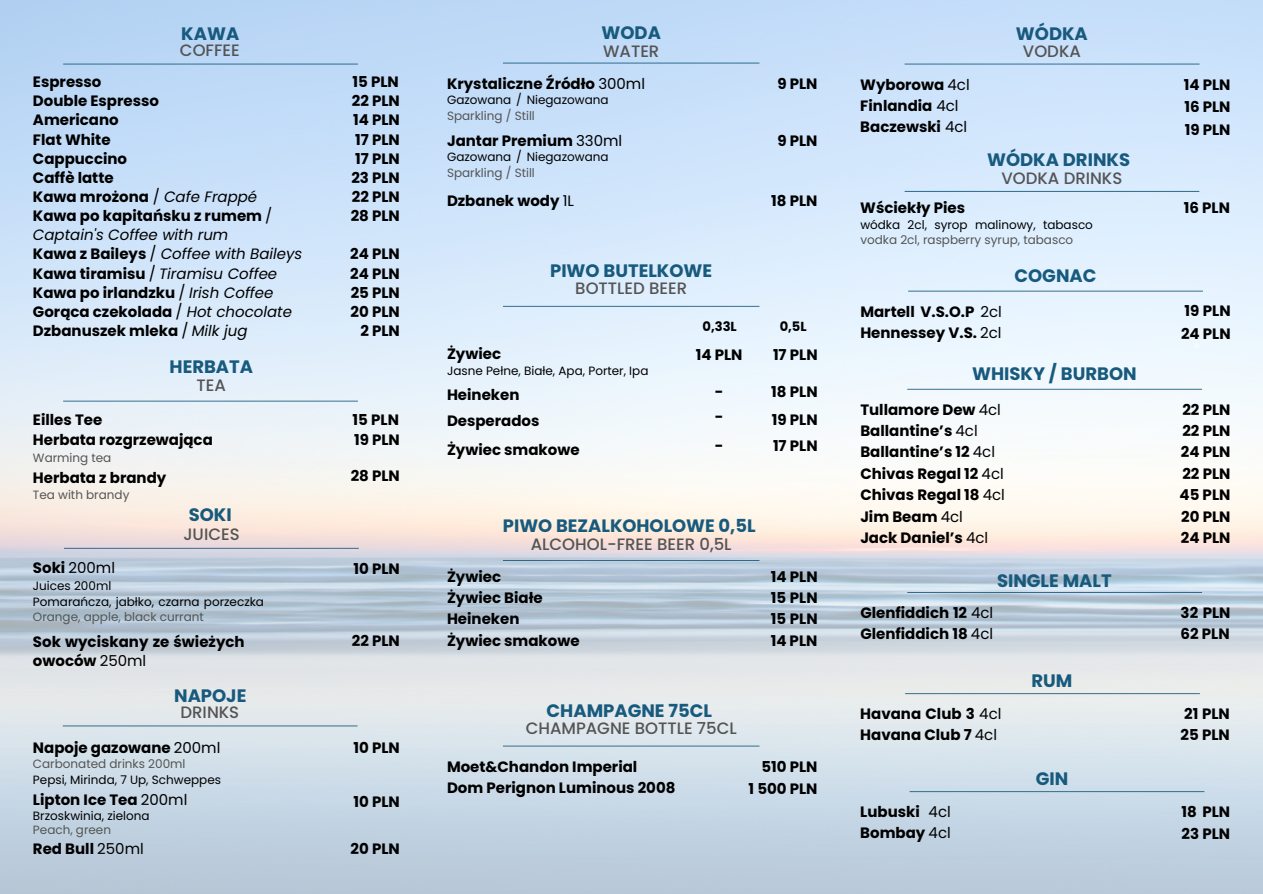
<style>
.page{position:relative;width:1263px;height:894px;background:#fff}
.page>*{position:absolute;margin:0;border:0;box-sizing:border-box;transform-origin:0 0}
.t1{font:700 18px "Poppins";color:#185a7d}
.t2{font:700 17.85px "Poppins";color:#185a7d}
.t3{font:500 16.5px "Poppins";color:#545454}
.t4{font:700 15px/21.3px "Poppins";color:#000}
.t5{font:15px "Poppins";color:#000}
.t6{font:700 13.05px "Poppins";color:#000}
.t7{font:12px/15.8px "Poppins";color:#000}
.t8{font:12px/15px "Poppins";color:#545454}
.s1{font-weight:400}
.s2{font-weight:400;font-style:italic}
.s3{font-weight:700}
.s4{color:#545454}
.s5{color:#000}
</style>
<div class="page">
<img style="left:0;top:0;width:1263px;height:893px">
<hr style="left:63px;top:400px;width:295px;height:1px;background:#185a7d">
<hr style="left:64px;top:547px;width:295px;height:1px;background:#185a7d">
<hr style="left:63px;top:725px;width:295px;height:1px;background:#185a7d">
<hr style="left:63px;top:64px;width:295px;height:1px;background:#185a7d">
<hr style="left:503px;top:63px;width:256px;height:1px;background:#185a7d">
<hr style="left:503px;top:306px;width:256px;height:1px;background:#185a7d">
<hr style="left:503px;top:560px;width:256px;height:1px;background:#185a7d">
<hr style="left:503px;top:745px;width:256px;height:1px;background:#185a7d">
<hr style="left:905px;top:64px;width:294px;height:1px;background:#185a7d">
<hr style="left:908px;top:290px;width:295px;height:1px;background:#185a7d">
<hr style="left:907px;top:388px;width:295px;height:1px;background:#185a7d">
<hr style="left:907px;top:592px;width:295px;height:1px;background:#185a7d">
<hr style="left:905px;top:693px;width:295px;height:1px;background:#185a7d">
<hr style="left:910px;top:791px;width:294px;height:1px;background:#185a7d">
<hr style="left:905px;top:191px;width:294px;height:1px;background:#185a7d">
<p class="t1" style="left:181px;top:21px;width:59px">KAWA</p>
<h4 class="t1" style="left:602px;top:20px;width:61px">WODA</h4>
<h1 class="t3" style="left:180px;top:39px;width:61px">COFFEE</h1>
<h1 class="t3" style="left:603px;top:40px;width:58px">WATER</h1>
<h4 class="t4" style="left:33px;top:72px;width:271px;line-height:19.2px">Espresso<br>Double Espresso<br>Americano<br>Flat White<br>Cappuccino<br>Caffè latte<br>Kawa mrożona <span class="s1">/</span> <span class="s2">Cafe Frappé<br></span>Kawa po kapitańsku z rumem <span class="s1">/<br></span><span class="s2">Captain's Coffee with rum<br></span>Kawa z Baileys <span class="s1">/</span> <span class="s2">Coffee with Baileys<br></span>Kawa tiramisu <span class="s1">/</span> <span class="s2">Tiramisu Coffee<br></span>Kawa po irlandzku <span class="s1">/</span> <span class="s2">Irish Coffee<br></span>Gorąca czekolada <span class="s1">/</span> <span class="s2">Hot chocolate<br></span>Dzbanuszek mleka <span class="s1">/</span> <span class="s2">Milk jug</span></h4>
<p class="t1" style="left:170px;top:354px;width:85px">HERBATA</p>
<h2 class="t3" style="left:197px;top:373px;width:31px">TEA</h2>
<h2 class="t4" style="left:33px;top:410px;width:181px;line-height:19.2px">Eilles Tee<br>Herbata rozgrzewająca</h2>
<h1 class="t4" style="left:33px;top:466px;width:135px">Herbata z brandy</h1>
<p class="t8" style="left:33px;top:449px;width:80px">Warming tea</p>
<p class="t8" style="left:33px;top:487px;width:98px">Tea with brandy</p>
<h4 class="t5" style="left:33px;top:557px;width:84px"><span class="s3">Soki</span> 200ml</h4>
<h1 class="t1" style="left:189px;top:502px;width:45px">SOKI</h1>
<h2 class="t3" style="left:183px;top:522px;width:58px">JUICES</h2>
<h3 class="t7" style="left:33px;top:577px;width:80px">Juices 200ml</h3>
<h2 class="t7" style="left:33px;top:593px;width:233px">Pomarańcza, jabłko, czarna porzeczka<br><span class="s4">Orange, apple, black currant</span></h2>
<p class="t4" style="left:33px;top:632px;width:213px;line-height:19.2px">Sok wyciskany ze świeżych owoców <span class="s1">250ml</span></p>
<h1 class="t1" style="left:174px;top:682px;width:74px">NAPOJE</h1>
<p class="t3" style="left:181px;top:700px;width:60px">DRINKS</p>
<h1 class="t4" style="left:33px;top:737px;width:189px">Napoje gazowane <span class="s1">200ml</span></h1>
<h3 class="t8" style="left:33px;top:756px;width:154px">Carbonated drinks 200ml</h3>
<h2 class="t7" style="left:33px;top:771px;width:190px">Pepsi, Mirinda, 7 Up, Schweppes</h2>
<h1 class="t4" style="left:33px;top:789px;width:156px">Lipton Ice Tea <span class="s1">200ml</span></h1>
<h1 class="t7" style="left:33px;top:807px;width:118px">Brzoskwinia, zielona</h1>
<p class="t8" style="left:33px;top:821px;width:80px">Peach, green</p>
<h2 class="t4" style="left:33px;top:837px;width:112px">Red Bull <span class="s1">250ml</span></h2>
<p class="t4" style="left:351px;top:72px;width:51px;line-height:19.2px;text-align:center">15 PLN<br>22 PLN<br>14 PLN<br>17 PLN<br>17 PLN<br>23 PLN<br>22 PLN<br>28 PLN</p>
<p class="t4" style="left:350px;top:244px;width:51px;line-height:19.2px;text-align:right">24 PLN<br>24 PLN<br>25 PLN<br>20 PLN<br>2 PLN</p>
<h4 class="t4" style="left:353px;top:409px;width:49px;line-height:20px">15 PLN<br>19 PLN</h4>
<h2 class="t4" style="left:351px;top:464px;width:51px">28 PLN</h2>
<p class="t4" style="left:354px;top:557px;width:48px">10 PLN</p>
<p class="t4" style="left:352px;top:630px;width:50px">22 PLN</p>
<h4 class="t4" style="left:354px;top:737px;width:48px">10 PLN</h4>
<p class="t4" style="left:354px;top:791px;width:48px">10 PLN</p>
<h2 class="t4" style="left:351px;top:837px;width:51px">20 PLN</h2>
<p class="t4" style="left:447px;top:73px;width:200px">Krystaliczne Źródło <span class="s1">300ml</span></p>
<h1 class="t7" style="left:447px;top:92px;width:163px">Gazowana / Niegazowana<br><span class="s4">Sparkling / Still</span></h1>
<h1 class="t7" style="left:447px;top:149px;width:163px">Gazowana / Niegazowana<br><span class="s4">Sparkling / Still</span></h1>
<h1 class="t4" style="left:447px;top:130px;width:177px">Jantar Premium <span class="s1">330ml</span></h1>
<h2 class="t4" style="left:447px;top:190px;width:129px">Dzbanek wody <span class="s1">1L</span></h2>
<h2 class="t1" style="left:550px;top:257px;width:164px">PIWO BUTELKOWE</h2>
<p class="t3" style="left:575px;top:277px;width:113px">BOTTLED BEER</p>
<h2 class="t4" style="left:777px;top:73px;width:42px">9 PLN</h2>
<h4 class="t4" style="left:777px;top:130px;width:42px">9 PLN</h4>
<h2 class="t4" style="left:771px;top:190px;width:48px">18 PLN</h2>
<h4 class="t4" style="left:447px;top:343px;width:56px">Żywiec</h4>
<p class="t7" style="left:447px;top:362px;width:203px">Jasne Pełne, Białe, Apa, Porter, Ipa</p>
<h2 class="t4" style="left:447px;top:382px;width:94px;line-height:25.8px">Heineken<br>Desperados</h2>
<h2 class="t4" style="left:447px;top:439px;width:134px">Żywiec smakowe</h2>
<h2 class="t6" style="left:702px;top:317px;width:36px">0,33L</h2>
<h1 class="t6" style="left:780px;top:317px;width:28px">0,5L</h1>
<p class="t4" style="left:696px;top:344px;width:48px">14 PLN</p>
<p class="t4" style="left:715px;top:380px;width:10px;line-height:24.5px">- -</p>
<h4 class="t4" style="left:715px;top:435px;width:10px">-</h4>
<h1 class="t4" style="left:773px;top:344px;width:46px">17 PLN</h1>
<h1 class="t4" style="left:771px;top:378px;width:48px;line-height:27.9px">18 PLN<br>19 PLN</h1>
<h1 class="t4" style="left:773px;top:435px;width:46px">17 PLN</h1>
<h1 class="t2" style="left:503px;top:513px;width:254px">PIWO BEZALKOHOLOWE 0,5L</h1>
<h4 class="t3" style="left:531px;top:532px;width:202px">ALCOHOL-FREE BEER 0,5L</h4>
<h1 class="t4" style="left:447px;top:565px;width:134px">Żywiec<br>Żywiec Białe<br>Heineken<br>Żywiec smakowe</h1>
<h2 class="t4" style="left:771px;top:565px;width:48px;text-align:justify">14 PLN 15 PLN 15 PLN 14 PLN</h2>
<h2 class="t1" style="left:547px;top:697px;width:167px">CHAMPAGNE 75CL</h2>
<p class="t3" style="left:526px;top:716px;width:213px">CHAMPAGNE BOTTLE 75CL</p>
<h4 class="t4" style="left:447px;top:755px;width:230px">Moet&amp;Chandon Imperial<br>Dom Perignon Luminous 2008</h4>
<p class="t4" style="left:748px;top:756px;width:71px;text-align:right">510 PLN<br>1 500 PLN</p>
<p class="t1" style="left:1016px;top:21px;width:73px">WÓDKA</p>
<h5 class="t4" style="left:860px;top:74px;width:111px">Wyborowa <span class="s1">4cl<br></span>Finlandia <span class="s1">4cl<br></span>Baczewski <span class="s1">4cl</span></h5>
<p class="t3" style="left:1023px;top:40px;width:59px">VODKA</p>
<p class="t1" style="left:987px;top:147px;width:144px">WÓDKA DRINKS</p>
<h3 class="t3" style="left:1001px;top:166px;width:122px">VODKA DRINKS</h3>
<p class="t4" style="left:860px;top:197px;width:106px">Wściekły Pies</p>
<h2 class="t8" style="left:860px;top:217px;width:234px"><span class="s5">wódka 2cl, syrop malinowy, tabasco </span>vodka 2cl, raspberry syrup, tabasco</h2>
<p class="t4" style="left:860px;top:300px;width:143px">Martell V.S.O.P <span class="s1">2cl<br></span>Hennessey V.S. <span class="s1">2cl</span></p>
<h3 class="t1" style="left:1014px;top:263px;width:84px">COGNAC</h3>
<p class="t1" style="left:972px;top:361px;width:166px">WHISKY / BURBON</p>
<h2 class="t4" style="left:860px;top:398px;width:146px">Tullamore Dew <span class="s1">4cl<br></span>Ballantine’s <span class="s1">4cl<br></span>Ballantine’s 12 <span class="s1">4cl<br></span>Chivas Regal 12 <span class="s1">4cl<br></span>Chivas Regal 18 <span class="s1">4cl<br></span>Jim Beam <span class="s1">4cl<br></span>Jack Daniel’s <span class="s1">4cl</span></h2>
<h3 class="t1" style="left:997px;top:568px;width:116px">SINGLE MALT</h3>
<h3 class="t4" style="left:860px;top:601px;width:134px">Glenfiddich 12 <span class="s1">4cl<br></span>Glenfiddich 18 <span class="s1">4cl</span></h3>
<h3 class="t4" style="left:860px;top:702px;width:143px">Havana Club 3 <span class="s1">4cl<br></span>Havana Club 7 <span class="s1">4cl</span></h3>
<p class="t4" style="left:860px;top:801px;width:92px">Lubuski <span class="s1">4cl<br></span>Bombay <span class="s1">4cl</span></p>
<h1 class="t1" style="left:1031px;top:668px;width:42px">RUM</h1>
<h1 class="t1" style="left:1036px;top:765px;width:34px">GIN</h1>
<h5 class="t4" style="left:1184px;top:73px;width:48px;line-height:22.5px;text-align:justify">14 PLN 16 PLN 19 PLN</h5>
<h1 class="t4" style="left:1184px;top:197px;width:48px">16 PLN</h1>
<h2 class="t4" style="left:1181px;top:300px;width:51px;line-height:22.5px">19 PLN<br>24 PLN</h2>
<h2 class="t4" style="left:1179px;top:398px;width:52px;text-align:justify">22 PLN 22 PLN 24 PLN 22 PLN 45 PLN 20 PLN 24 PLN</h2>
<h3 class="t4" style="left:1181px;top:601px;width:51px">32 PLN<br>62 PLN</h3>
<h1 class="t4" style="left:1181px;top:702px;width:51px">21 PLN<br>25 PLN</h1>
<h1 class="t4" style="left:1181px;top:801px;width:50px">18 PLN<br>23 PLN</h1>
</div>
